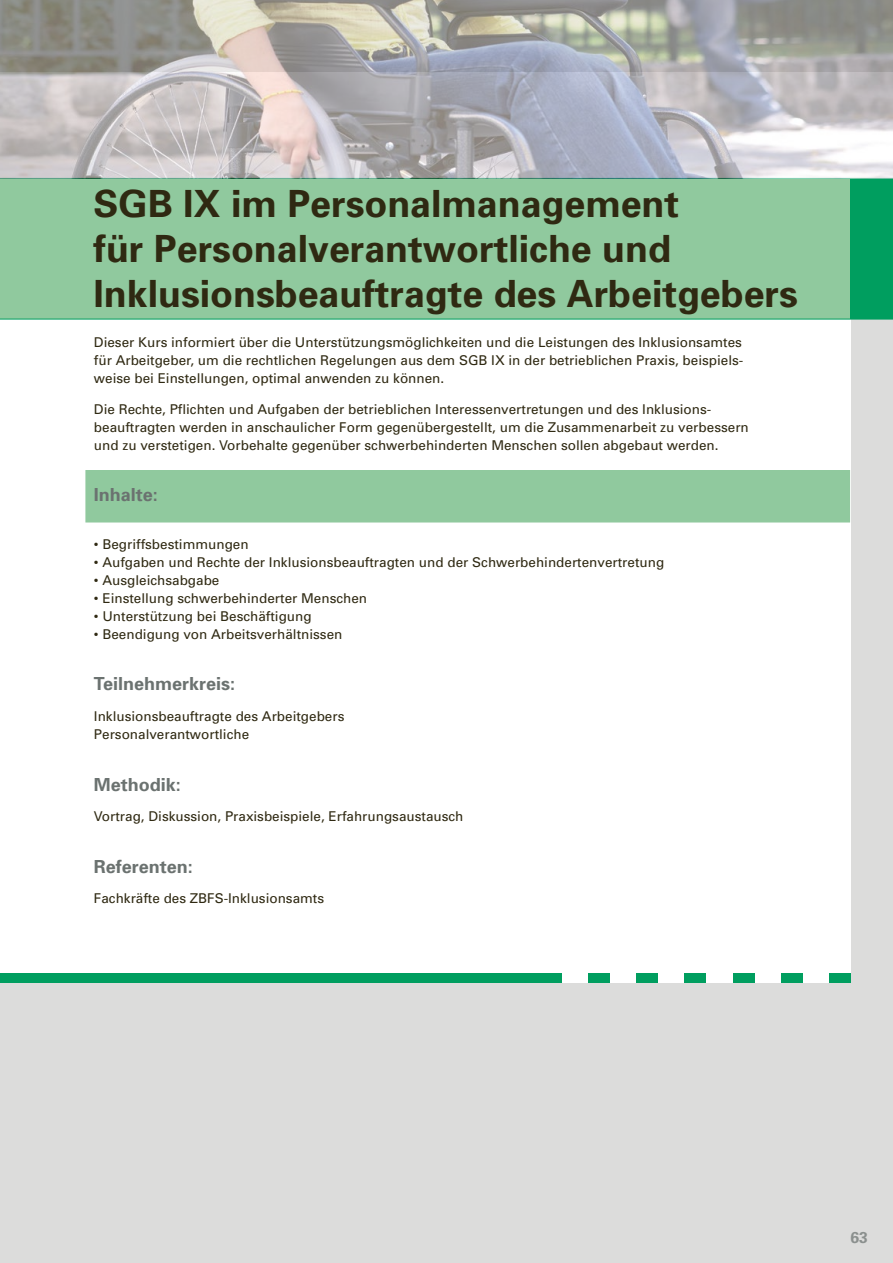
<style>
.page{position:relative;width:893px;height:1263px;background:#fff}
.page>*{position:absolute;margin:0;border:0;box-sizing:border-box;transform-origin:0 0}
.t1{font:700 37.5px/45px "Pgjncl Univers";color:#2f2912}
.t2{font:700 18px "Pgjncl Univers";color:#6b7270}
.t3{font:700 15.75px "Pgjncl Univers";color:#8b908e}
.t4{font:13.5px/18px "Dwpqms Univers";color:#2f2912;text-align:justify}
</style>
<div class="page">
<div style="left:0;top:319px;width:893px;height:944px;background:#dcdcdb"></div>
<div style="left:0;top:319px;width:850px;height:663px;background:#fff"></div>
<div style="left:0;top:178px;width:850px;height:141px;background:#90c99e"></div>
<div style="left:0;top:973px;width:561px;height:9px;background:#009e5f"></div>
<div style="left:829px;top:973px;width:21px;height:9px;background:#009e5f"></div>
<div style="left:588px;top:973px;width:22px;height:9px;background:#009e5f"></div>
<div style="left:733px;top:973px;width:21px;height:9px;background:#009e5f"></div>
<div style="left:685px;top:973px;width:21px;height:9px;background:#009e5f"></div>
<div style="left:781px;top:973px;width:21px;height:9px;background:#009e5f"></div>
<div style="left:637px;top:973px;width:21px;height:9px;background:#009e5f"></div>
<div style="left:85px;top:470px;width:765px;height:52px;background:#90c99e"></div>
<div style="left:850px;top:178px;width:43px;height:141px;background:#009e5f"></div>
<img style="left:0;top:0;width:893px;height:178px">
<h1 class="t1" style="left:94px;top:181px;width:706px">SGB IX im Personalmanagement<br>für Personalverantwortliche und<br>Inklusionsbeauftragte des Arbeitgebers</h1>
<p class="t4" style="left:94px;top:333px;width:651px">Dieser Kurs informiert über die Unterstützungsmöglichkeiten und die Leistungen des Inklusionsamtes für Arbeitgeber, um die rechtlichen Regelungen aus dem SGB IX in der betrieblichen Praxis, beispiels&shy;weise bei Einstellungen, optimal anwenden zu können.</p>
<p class="t4" style="left:94px;top:400px;width:656px;text-align:left">Die Rechte, Pflichten und Aufgaben der betrieblichen Interessenvertretungen und des Inklusions&shy;beauftragten werden in anschaulicher Form gegenübergestellt, um die Zusammenarbeit zu verbessern und zu verstetigen. Vorbehalte gegenüber schwerbehinderten Menschen sollen abgebaut werden.</p>
<h3 class="t2" style="left:94px;top:484px;width:66px">Inhalte:</h3>
<p class="t4" style="left:94px;top:535px;width:156px">• Begriffsbestimmungen</p>
<p class="t4" style="left:94px;top:553px;width:572px">• Aufgaben und Rechte der Inklusionsbeauftragten und der Schwerbehindertenvertretung</p>
<p class="t4" style="left:94px;top:571px;width:127px">• Ausgleichsabgabe</p>
<p class="t4" style="left:94px;top:589px;width:275px">• Einstellung schwerbehinderter Menschen</p>
<p class="t4" style="left:94px;top:607px;width:219px">• Unterstützung bei Beschäftigung</p>
<p class="t4" style="left:94px;top:625px;width:250px">• Beendigung von Arbeitsverhältnissen</p>
<h3 class="t2" style="left:94px;top:673px;width:143px">Teilnehmerkreis:</h3>
<p class="t4" style="left:94px;top:707px;width:252px">Inklusionsbeauftragte des Arbeitgebers</p>
<p class="t4" style="left:94px;top:725px;width:157px">Personalverantwortliche</p>
<h3 class="t2" style="left:94px;top:773px;width:89px">Methodik:</h3>
<p class="t4" style="left:94px;top:808px;width:371px">Vortrag, Diskussion, Praxisbeispiele, Erfahrungsaustausch</p>
<h3 class="t2" style="left:94px;top:855px;width:101px">Referenten:</h3>
<p class="t4" style="left:94px;top:890px;width:232px">Fachkräfte des ZBFS-Inklusionsamts</p>
<p class="t3" style="left:850px;top:1227px;width:19px">63</p>
</div>
